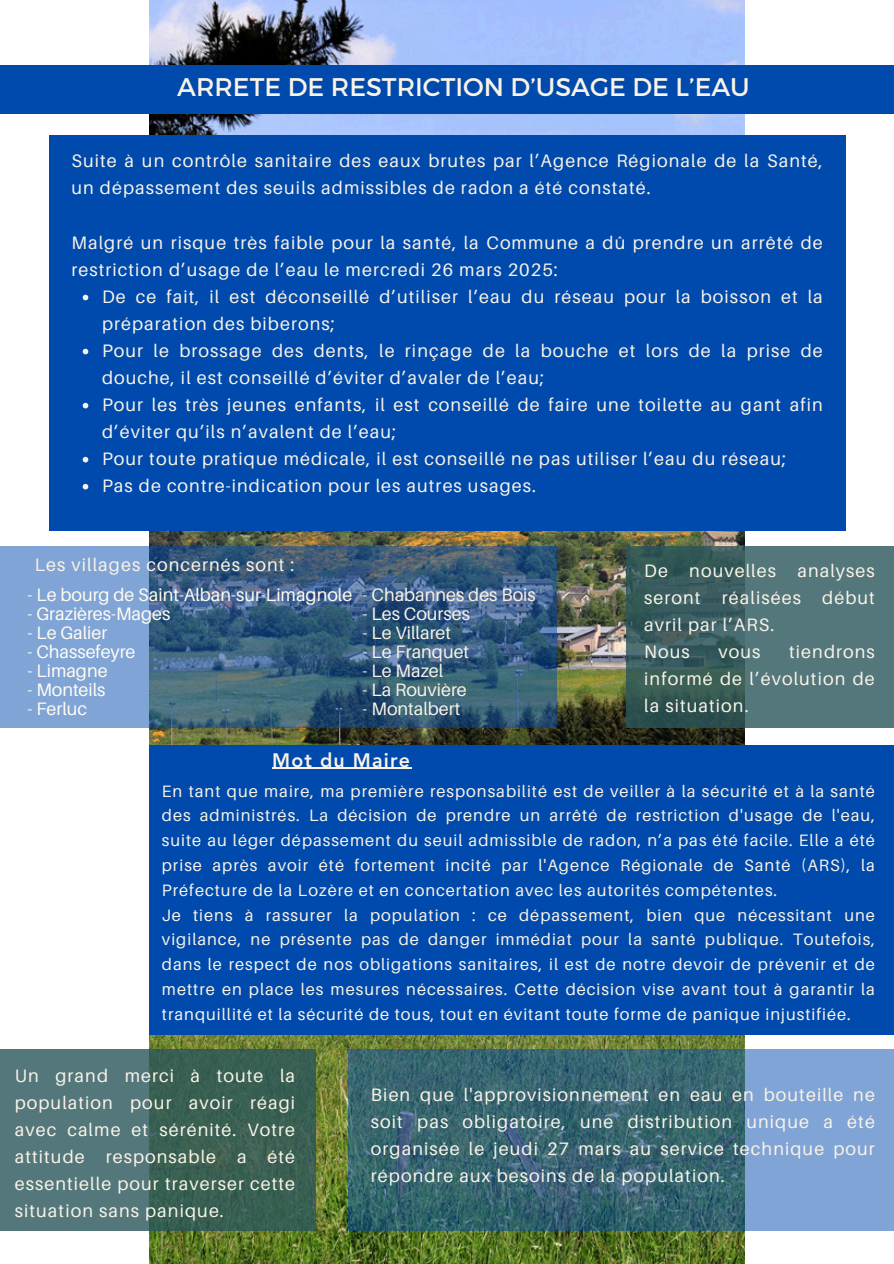
<style>
.page{position:relative;width:894px;height:1264px;background:#fff}
.page>*{position:absolute;margin:0;border:0;box-sizing:border-box;transform-origin:0 0}
.t1{font:27px "Avenir LT Pro";color:#fff}
.t2{font:25.5px "Montserrat";color:#f9f3e7}
.t3{font:800 19.5px "Avenir LT Pro";letter-spacing:.06em;color:#f9f3e7}
.t4{font:18px/27px "Aileron";letter-spacing:.06em;color:#f9f3e7}
.t5{font:18px "Aileron";color:#fffcf2}
.t6{font:18px "Aileron";color:#f8f2e5}
.t7{font:16.5px/24.8px "Aileron";letter-spacing:.06em;color:#f9f3e7;text-align:justify}
</style>
<div class="page">
<img style="left:149px;top:0;width:595px;height:1263px">
<svg style="left:0;top:547px;width:556px;height:181px;background:#4b6f94"></svg>
<div style="left:0;top:65px;width:893px;height:48px;background:#004aad"></div>
<div style="left:49px;top:135px;width:795px;height:395px;background:#004aad"></div>
<svg style="left:83px;top:295px;width:5px;height:5px"></svg>
<svg style="left:83px;top:349px;width:5px;height:5px"></svg>
<svg style="left:83px;top:403px;width:5px;height:5px"></svg>
<svg style="left:83px;top:457px;width:5px;height:5px"></svg>
<svg style="left:83px;top:484px;width:5px;height:5px"></svg>
<svg style="left:626px;top:547px;width:267px;height:181px;background:#46696b"></svg>
<div style="left:149px;top:745px;width:744px;height:289px;background:#004aad"></div>
<hr style="left:272px;top:768px;width:139px;height:1px;background:#f9f3e7">
<svg style="left:0;top:1049px;width:315px;height:181px;background:#466a66"></svg>
<svg style="left:348px;top:1049px;width:545px;height:181px;background:#4a758b"></svg>
<h4 class="t2" style="left:177px;top:71px;width:574px">ARRETE DE RESTRICTION D’USAGE DE L’EAU</h4>
<h1 class="t4" style="left:71px;top:147px;width:752px">Suite à un contrôle sanitaire des eaux brutes par l’Agence Régionale de la Santé, un dépassement des seuils admissibles de radon a été constaté.</h1>
<h4 class="t4" style="left:71px;top:228px;width:752px">Malgré un risque très faible pour la santé, la Commune a dû prendre un arrêté de restriction d’usage de l’eau le mercredi 26 mars 2025:</h4>
<h4 class="t4" style="left:102px;top:282px;width:722px">De ce fait, il est déconseillé d’utiliser l’eau du réseau pour la boisson et la préparation des biberons;</h4>
<p class="t4" style="left:102px;top:336px;width:722px">Pour le brossage des dents, le rinçage de la bouche et lors de la prise de douche, il est conseillé d’éviter d’avaler de l’eau;</p>
<p class="t4" style="left:102px;top:390px;width:722px">Pour les très jeunes enfants, il est conseillé de faire une toilette au gant afin d’éviter qu’ils n’avalent de l’eau;</p>
<p class="t4" style="left:102px;top:444px;width:685px">Pour toute pratique médicale, il est conseillé ne pas utiliser l’eau du réseau;</p>
<p class="t4" style="left:102px;top:471px;width:435px">Pas de contre-indication pour les autres usages.</p>
<h2 class="t4" style="left:35px;top:550px;width:261px">Les villages concernés sont :</h2>
<p class="t5" style="left:28px;top:583px;width:326px">- Le bourg de Saint-Alban-sur-Limagnole</p>
<p class="t5" style="left:28px;top:602px;width:144px">- Grazières-Mages</p>
<p class="t5" style="left:28px;top:621px;width:81px">- Le Galier</p>
<p class="t5" style="left:28px;top:640px;width:109px">- Chassefeyre</p>
<p class="t5" style="left:28px;top:659px;width:82px">- Limagne</p>
<p class="t5" style="left:28px;top:678px;width:79px">- Monteils</p>
<p class="t5" style="left:28px;top:698px;width:61px">- Ferluc</p>
<h4 class="t6" style="left:362px;top:583px;width:175px">- Chabannes des Bois</h4>
<h4 class="t6" style="left:362px;top:602px;width:109px">- Les Courses</h4>
<h4 class="t6" style="left:362px;top:621px;width:90px">- Le Villaret</h4>
<h4 class="t6" style="left:362px;top:640px;width:108px">- Le Franquet</h4>
<h4 class="t6" style="left:362px;top:659px;width:82px">- Le Mazel</h4>
<h4 class="t6" style="left:362px;top:678px;width:106px">- La Rouvière</h4>
<h4 class="t6" style="left:362px;top:698px;width:99px">- Montalbert</h4>
<p class="t3" style="left:272px;top:752px;width:139px">Mot du Maire</p>
<h4 class="t4" style="left:644px;top:556px;width:232px">De nouvelles analyses seront réalisées début avril par l’ARS.<br>Nous</h4>
<h4 class="t4" style="left:644px;top:637px;width:232px;text-align:justify;text-indent:145px">tiendrons informé de l’évolution de la situation.</h4>
<h4 class="t4" style="left:718px;top:637px;width:43px">vous</h4>
<h3 class="t7" style="left:162px;top:778px;width:714px">En tant que maire, ma première responsabilité est de veiller à la sécurité et à la santé des administrés. La décision de prendre un arrêté de restriction d'usage de l'eau, suite au léger dépassement du seuil admissible de radon, n’a pas été facile. Elle a été prise après avoir été fortement incité par l'Agence Régionale de Santé (ARS), la Préfecture de la Lozère et en concertation avec les autorités compétentes.</h3>
<p class="t7" style="left:162px;top:902px;width:714px">Je tiens à rassurer la population : ce dépassement, bien que nécessitant une vigilance, ne présente pas de danger immédiat pour la santé publique. Toutefois, dans le respect de nos obligations sanitaires, il est de notre devoir de prévenir et de mettre en place les mesures nécessaires. Cette décision vise avant tout à garantir la tranquillité et la sécurité de tous, tout en évitant toute forme de panique injustifiée.</p>
<p class="t1" style="left:523px;top:850px;width:135px">Investment</p>
<h4 class="t4" style="left:15px;top:1061px;width:282px;text-align:justify">Un grand merci à toute la population pour avoir réagi avec calme et sérénité. Votre attitude responsable a été essentielle pour traverser cette situation sans panique.</h4>
<h4 class="t4" style="left:371px;top:1080px;width:505px;text-align:justify">Bien que l'approvisionnement en eau en bouteille ne soit pas obligatoire, une distribution unique a été organisée le jeudi 27 mars au service technique pour répondre aux besoins de la population.</h4>
</div>
